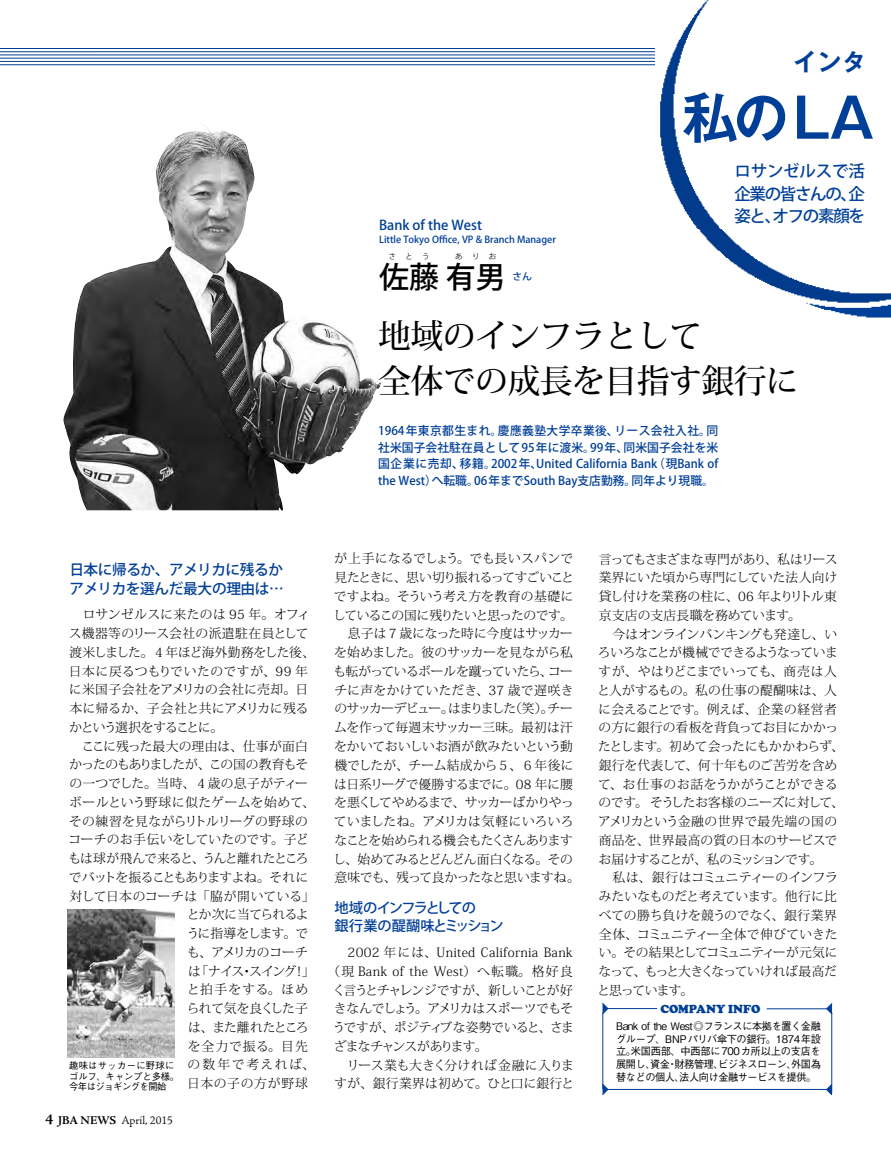
<style>
.page{position:relative;width:891px;height:1161px;background:#fff}
.page>*{position:absolute;margin:0;border:0;box-sizing:border-box;transform-origin:0 0}
.t1{font:700 54.75px "Gothic MB101 Pro De";color:#003f98}
.t2{font:500 33px/45px "Koz Min Pro";letter-spacing:-.02em;color:#000}
.t3{font:500 30px "Koz Go Pro";color:#000}
.t4{font:700 23.85px "Gothic MB101 Pro De";color:#003f98}
.t5{font:500 16.5px/22.5px "Koz Go Pro";letter-spacing:-.08em;color:#003f98;text-align:justify}
.t6{font:500 14.7px/18.8px "Koz Go Pro";letter-spacing:-.03em;color:#003f98}
.t7{font:500 14.25px/18.8px "Koz Go Pro";letter-spacing:-.105em;color:#003f98}
.t8{font:500 13.5px "Koz Go Pro";color:#003f98}
.t9{font:300 12.75px/18.8px "Koz Min Pro";letter-spacing:-.01em;color:#000}
.t10{font:300 12.75px "Koz Min Pro";letter-spacing:.02em;color:#000}
.t11{font:300 12.75px "Koz Min Pro";letter-spacing:.025em;color:#000}
.t12{font:300 12.75px "Koz Min Pro";letter-spacing:-.03em;color:#000}
.t13{font:300 12.75px "Koz Min Pro";letter-spacing:.015em;color:#000}
.t14{font:300 12.75px "Koz Min Pro";letter-spacing:.03em;color:#000}
.t15{font:300 12.75px "Koz Min Pro";letter-spacing:-.075em;color:#000}
.t16{font:300 12.75px "Koz Min Pro";letter-spacing:-.045em;color:#000}
.t17{font:300 12.75px "Koz Min Pro";letter-spacing:-.05em;color:#000}
.t18{font:300 12.75px "Koz Min Pro";letter-spacing:-.055em;color:#000}
.t19{font:300 12.75px "Koz Min Pro";letter-spacing:.035em;color:#000}
.t20{font:300 12.75px "Koz Min Pro";letter-spacing:-.08em;color:#000}
.t21{font:300 12.75px "Koz Min Pro";letter-spacing:-.06em;color:#000}
.t22{font:300 12.75px "Koz Min Pro";letter-spacing:-.04em;color:#000}
.t23{font:300 12.75px "Koz Min Pro";letter-spacing:.095em;color:#000}
.t24{font:300 12.75px "Koz Min Pro";letter-spacing:.08em;color:#000}
.t25{font:300 12.75px "Koz Min Pro";letter-spacing:.15em;color:#000}
.t26{font:300 12.75px "Koz Min Pro";letter-spacing:.055em;color:#000}
.t27{font:500 12px/16.5px "Koz Go Pro";color:#003f98;text-align:justify}
.t28{font:300 12px "Adobe Jenson Pro";color:#000}
.t29{font:900 12px "Cooper";letter-spacing:-.005em;color:#003f98}
.t30{font:500 10.5px/12.8px "Gothic BBB Pro";letter-spacing:-.04em;color:#000;text-align:justify}
.t31{font:500 9.6px "Koz Go Pro";color:#003f98}
.t32{font:500 9.6px/10.5px "Gothic BBB Pro";letter-spacing:-.005em;color:#000}
.t33{font:300 7.5px "Koz Go Pro";color:#000}
.s1{font-weight:700;font-size:15px}
.s2{font-weight:700}
</style>
<div class="page">
<svg style="left:0;top:48px;width:655px;height:18px"></svg>
<img style="left:63px;top:131px;width:307px;height:379px">
<img style="left:660px;top:0;width:231px;height:318px">
<svg style="left:602px;top:1003px;width:6px;height:11px"></svg>
<svg style="left:602px;top:1084px;width:6px;height:11px"></svg>
<svg style="left:826px;top:1003px;width:7px;height:12px"></svg>
<svg style="left:826px;top:1084px;width:7px;height:12px"></svg>
<hr style="left:605px;top:1008px;width:52px;height:1px;background:#003f98">
<hr style="left:767px;top:1009px;width:63px;height:1px;background:#003f98">
<hr style="left:607px;top:1089px;width:222px;height:1px;background:#003f98">
<hr style="left:603px;top:1013px;width:1px;height:76px;background:#003f98">
<hr style="left:831px;top:1013px;width:1px;height:80px;background:#003f98">
<img style="left:68px;top:910px;width:107px;height:147px">
<svg style="left:370px;top:263px;width:431px;height:141px"></svg>
<p class="t6" style="left:69px;top:561px;width:216px">日本に帰るか、アメリカに残るかアメリカを選んだ最大の理由は…</p>
<p class="t10" style="left:70px;top:606px;width:242px">　ロサンゼルスに来たのは 95 年。オフィ</p>
<p class="t11" style="left:69px;top:624px;width:241px">ス機器等のリース会社の派遣駐在員として</p>
<p class="t9" style="left:70px;top:642px;width:247px">渡米しました。４年ほど海外勤務をした後、</p>
<p class="t19" style="left:69px;top:662px;width:240px">日本に戻るつもりでいたのですが、99 年</p>
<p class="t10" style="left:69px;top:681px;width:241px">に米国子会社をアメリカの会社に売却。日</p>
<p class="t9" style="left:70px;top:699px;width:241px">本に帰るか、子会社と共にアメリカに残る</p>
<p class="t20" style="left:69px;top:718px;width:155px">かという選択をすることに。</p>
<p class="t13" style="left:70px;top:737px;width:240px">　ここに残った最大の理由は、仕事が面白</p>
<p class="t15" style="left:69px;top:756px;width:240px">かったのもありましたが、この国の教育もそ</p>
<p class="t10" style="left:69px;top:775px;width:240px">の一つでした。当時、４歳の息子がティー</p>
<p class="t14" style="left:69px;top:793px;width:247px">ボールという野球に似たゲームを始めて、</p>
<p class="t14" style="left:69px;top:812px;width:240px">その練習を見ながらリトルリーグの野球の</p>
<p class="t9" style="left:69px;top:830px;width:241px">コーチのお手伝いをしていたのです。子ど</p>
<p class="t17" style="left:68px;top:850px;width:242px">もは球が飛んで来ると、うんと離れたところ</p>
<p class="t16" style="left:69px;top:868px;width:241px">でバットを振ることもありますよね。それに</p>
<p class="t10" style="left:70px;top:887px;width:247px">対して日本のコーチは「脇が開いている」</p>
<p class="t22" style="left:187px;top:906px;width:124px">とか次に当てられるよ</p>
<p class="t16" style="left:187px;top:925px;width:123px">うに指導をします。で</p>
<p class="t12" style="left:187px;top:943px;width:122px">も、アメリカのコーチ</p>
<p class="t9" style="left:188px;top:961px;width:128px">は「ナイス・スイング！」</p>
<p class="t23" style="left:187px;top:981px;width:123px">と拍手をする。ほめ</p>
<p class="t12" style="left:187px;top:1000px;width:122px">られて気を良くした子</p>
<p class="t15" style="left:188px;top:1018px;width:122px">は、また離れたところ</p>
<p class="t24" style="left:188px;top:1037px;width:121px">を全力で振る。目先</p>
<p class="t25" style="left:188px;top:1056px;width:129px">の数年で考えれば、</p>
<p class="t26" style="left:187px;top:1075px;width:122px">日本の子の方が野球</p>
<p class="t32" style="left:69px;top:1059px;width:111px">趣味はサッカーに野球にゴルフ、キャンプと多様。今年はジョギングを開始</p>
<p class="t28" style="left:46px;top:1113px;width:129px"><span class="s1">4</span> <span class="s2">JBA NEWS</span> April, 2015</p>
<p class="t8" style="left:379px;top:217px;width:105px">Bank of the West</p>
<p class="t31" style="left:379px;top:234px;width:178px">Little Tokyo Office, VP &amp; Branch Manager</p>
<h3 class="t3" style="left:379px;top:257px;width:128px">佐藤 有男</h3>
<p class="t33" style="left:388px;top:251px;width:9px">さ</p>
<p class="t33" style="left:405px;top:251px;width:9px">と</p>
<p class="t33" style="left:422px;top:251px;width:9px">う</p>
<p class="t33" style="left:455px;top:251px;width:9px">あ</p>
<p class="t33" style="left:472px;top:251px;width:9px">り</p>
<p class="t33" style="left:489px;top:251px;width:9px">お</p>
<p class="t31" style="left:513px;top:270px;width:21px">さん</p>
<h3 class="t4" style="left:793px;top:42px;width:74px">インタ</h3>
<h1 class="t1" style="left:683px;top:72px;width:193px">私のLA</h1>
<p class="t5" style="left:734px;top:161px;width:132px">ロサンゼルスで活企業の皆さんの、企姿と、オフの素顔を</p>
<h2 class="t2" style="left:378px;top:312px;width:423px">地域のインフラとして<br>全体での成長を目指す銀行に</h2>
<p class="t27" style="left:378px;top:423px;width:342px">1964年東京都生まれ。慶應義塾大学卒業後、リース会社入社。同社米国子会社駐在員として95年に渡米。99年、同米国子会社を米国企業に売却、移籍。2002年、United California Bank（現Bank of the West）へ転職。06年までSouth Bay支店勤務。同年より現職。</p>
<p class="t9" style="left:333px;top:549px;width:248px">が上手になるでしょう。でも長いスパンで見たときに、思い切り振れるってすごいことですよね。そういう考え方を教育の基礎にしているこの国に残りたいと思ったのです。　息子は７歳になった時に今度はサッカーを始めました。彼のサッカーを見ながら私も転がっているボールを蹴っていたら、コーチに声をかけていただき、37 歳で遅咲きのサッカーデビュー。はまりました（笑）。チームを作って毎週末サッカー三昧。最初は汗をかいておいしいお酒が飲みたいという動機でしたが、チーム結成から５、６年後には日系リーグで優勝するまでに。08 年に腰を悪くしてやめるまで、サッカーばかりやっていましたね。アメリカは気軽にいろいろなことを始められる機会もたくさんありますし、始めてみるとどんどん面白くなる。その意味でも、残って良かったなと思いますね。</p>
<p class="t7" style="left:335px;top:899px;width:171px">地域のインフラとしての<br>銀行業の醍醐味とミッション</p>
<p class="t11" style="left:335px;top:943px;width:240px">　2002 年には、United California Bank</p>
<p class="t11" style="left:328px;top:962px;width:247px">（現 Bank of the West）へ転職。格好良</p>
<p class="t18" style="left:333px;top:981px;width:241px">く言うとチャレンジですが、新しいことが好</p>
<p class="t12" style="left:334px;top:1000px;width:241px">きなんでしょう。アメリカはスポーツでもそ</p>
<p class="t9" style="left:333px;top:1018px;width:242px">うですが、ポジティブな姿勢でいると、さま</p>
<p class="t21" style="left:334px;top:1037px;width:155px">ざまなチャンスがあります。</p>
<p class="t10" style="left:335px;top:1056px;width:241px">　リース業も大きく分ければ金融に入りま</p>
<p class="t13" style="left:334px;top:1075px;width:241px">すが、銀行業界は初めて。ひと口に銀行と</p>
<p class="t9" style="left:597px;top:549px;width:248px">言ってもさまざまな専門があり、私はリース業界にいた頃から専門にしていた法人向け貸し付けを業務の柱に、06 年よりリトル東京支店の支店長職を務めています。<br>　今はオンラインバンキングも発達し、いろいろなことが機械でできるようなっていますが、やはりどこまでいっても、商売は人と人がするもの。私の仕事の醍醐味は、人に会えることです。例えば、企業の経営者の方に銀行の看板を背負ってお目にかかったとします。初めて会ったにもかかわらず、銀行を代表して、何十年ものご苦労を含めて、お仕事のお話をうかがうことができるのです。 そうしたお客様のニーズに対して、アメリカという金融の世界で最先端の国の商品を、世界最高の質の日本のサービスでお届けすることが、私のミッションです。<br>　私は、銀行はコミュニティーのインフラみたいなものだと考えています。他行に比べての勝ち負けを競うのでなく、銀行業界全体、コミュニティー全体で伸びていきたい。その結果としてコミュニティーが元気になって、もっと大きくなっていければ最高だと思っています。</p>
<p class="t29" style="left:660px;top:1002px;width:101px">COMPANY INFO</p>
<p class="t30" style="left:616px;top:1018px;width:206px">Bank of the West◎フランスに本拠を置く金融グループ、BNPパリバ傘下の銀行。1874年設立。米国西部、中西部に700カ所以上の支店を展開し、資金・財務管理、ビジネスローン、外国為替などの個人、法人向け金融サービスを提供。</p>
</div>
